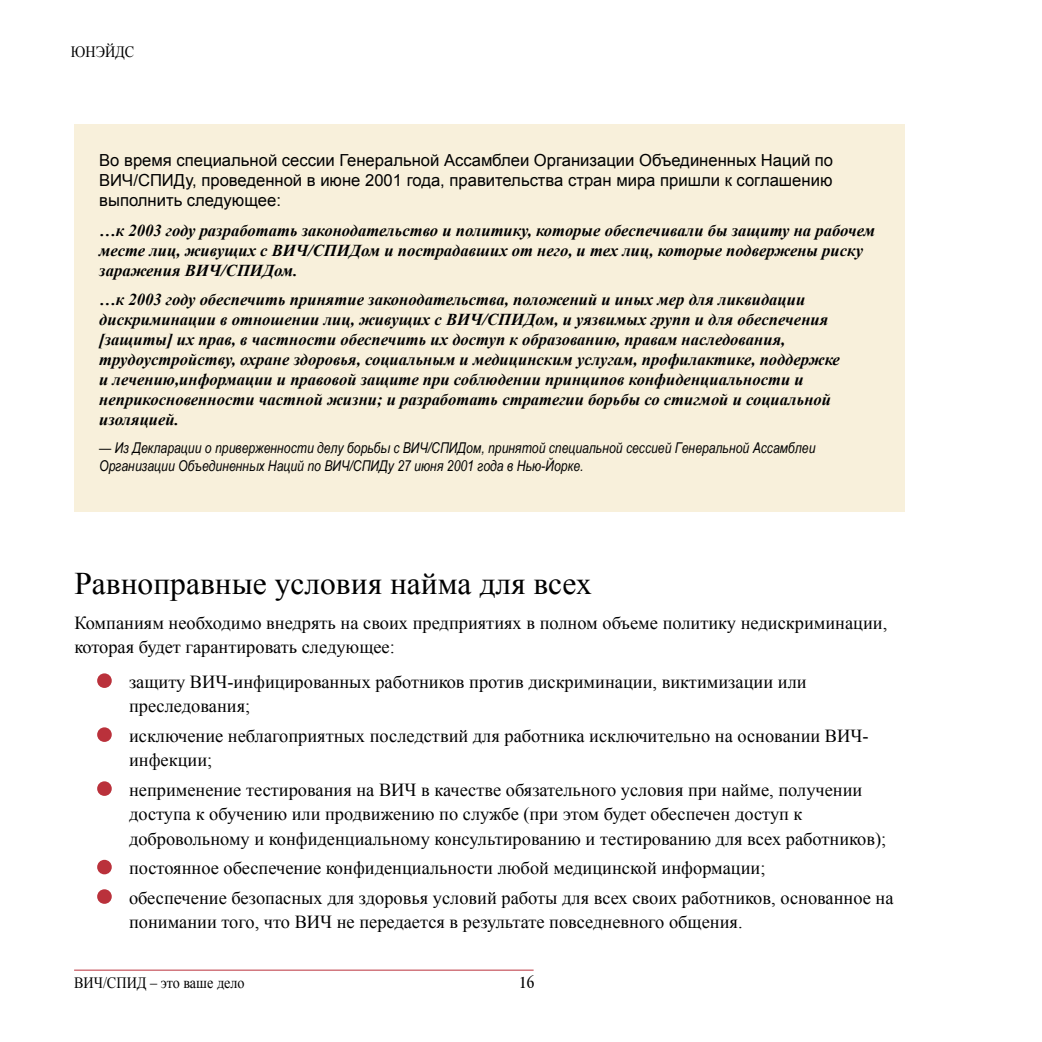
<style>
.page{position:relative;width:1042px;height:1042px;background:#fff}
.page>*{position:absolute;margin:0;border:0;box-sizing:border-box;transform-origin:0 0}
.Ru_Chapter_sub_title{font:31.5px "Times New Roman";color:#000}
.t1{font:18.38px/24.5px "Times New Roman";color:#000}
.t2{font:condensed 17.5px "Garamond IT Cby BT";color:#000}
.Ru_box_italic{font:italic 700 16.62px/19.9px "Times New Roman";color:#000}
.Ru_box_body{font:16.62px/19.9px "Arial";color:#000;text-align:justify}
.t3{font:15.75px "Times New Roman";color:#000;scale:.9 1}
.Ru_box_footer{font:italic 14.88px/17.8px "Arial Narrow";color:#000}
.s1{font-family:"Adobe Garamond";font-size:52.5px;color:#ba313b}
</style>
<div class="page">
<hr style="left:74px;top:970px;width:459px;height:1px;background:#ba313b">
<div style="left:74px;top:124px;width:830px;height:387px;background:#f8f0db"></div>
<p class="t3" style="left:71px;top:41px;width:72px">ЮНЭЙДС</p>
<p class="Ru_box_body" style="left:99px;top:150px;width:735px">Во время специальной сессии Генеральной Ассамблеи Организации Объединенных Наций по ВИЧ/СПИДу, проведенной в июне 2001 года, правительства стран мира пришли к соглашению выполнить следующее:</p>
<p class="Ru_box_italic" style="left:99px;top:220px;width:777px">…к 2003 году разработать законодательство и политику, которые обеспечивали бы защиту на рабочем месте лиц, живущих с ВИЧ/СПИДом и пострадавших от него, и тех лиц, которые подвержены риску заражения ВИЧ/СПИДом.</p>
<p class="Ru_box_italic" style="left:99px;top:289px;width:742px">…к 2003 году обеспечить принятие законодательства, положений и иных мер для ликвидации дискриминации в отношении лиц, живущих с ВИЧ/СПИДом, и уязвимых групп и для обеспечения [защиты] их прав, в частности обеспечить их доступ к образованию, правам наследования, трудоустройству, охране здоровья, социальным и медицинским услугам, профилактике, поддержке и лечению,информации и правовой защите при соблюдении принципов конфиденциальности и неприкосновенности частной жизни; и разработать стратегии борьбы со стигмой и социальной изоляцией.</p>
<p class="Ru_box_footer" style="left:99px;top:438px;width:718px">— Из Декларации о приверженности делу борьбы с ВИЧ/СПИДом, принятой специальной сессией Генеральной Ассамблеи<br>Организации Объединенных Наций по ВИЧ/СПИДу 27 июня 2001 года в Нью-Йорке.</p>
<p class="Ru_Chapter_sub_title" style="left:74px;top:563px;width:519px">Равноправные условия найма для всех</p>
<p class="t1" style="left:74px;top:610px;width:814px">Компаниям необходимо внедрять на своих предприятиях в полном объеме политику недискриминации, которая будет гарантировать следующее:</p>
<p class="t1" style="left:129px;top:669px;width:679px;text-indent:-35px"><span class="s1">•</span> защиту ВИЧ-инфицированных работников против дискриминации, виктимизации или преследования;</p>
<p class="t1" style="left:129px;top:723px;width:741px;text-indent:-35px"><span class="s1">•</span> исключение неблагоприятных последствий для работника исключительно на основании ВИЧ&shy;инфекции;</p>
<p class="t1" style="left:129px;top:777px;width:759px;text-indent:-35px"><span class="s1">•</span> неприменение тестирования на ВИЧ в качестве обязательного условия при найме, получении доступа к обучению или продвижению по службе (при этом будет обеспечен доступ к добровольному и конфиденциальному консультированию и тестированию для всех работников);</p>
<p class="t1" style="left:94px;top:855px;width:673px"><span class="s1">•</span> постоянное обеспечение конфиденциальности любой медицинской информации;</p>
<p class="t1" style="left:129px;top:885px;width:766px;text-indent:-35px"><span class="s1">•</span> обеспечение безопасных для здоровья условий работы для всех своих работников, основанное на понимании того, что ВИЧ не передается в результате повседневного общения.</p>
<p class="t3" style="left:74px;top:972px;width:191px">ВИЧ/СПИД – это ваше дело</p>
<p class="t2" style="left:519px;top:972px;width:17px">16</p>
</div>
